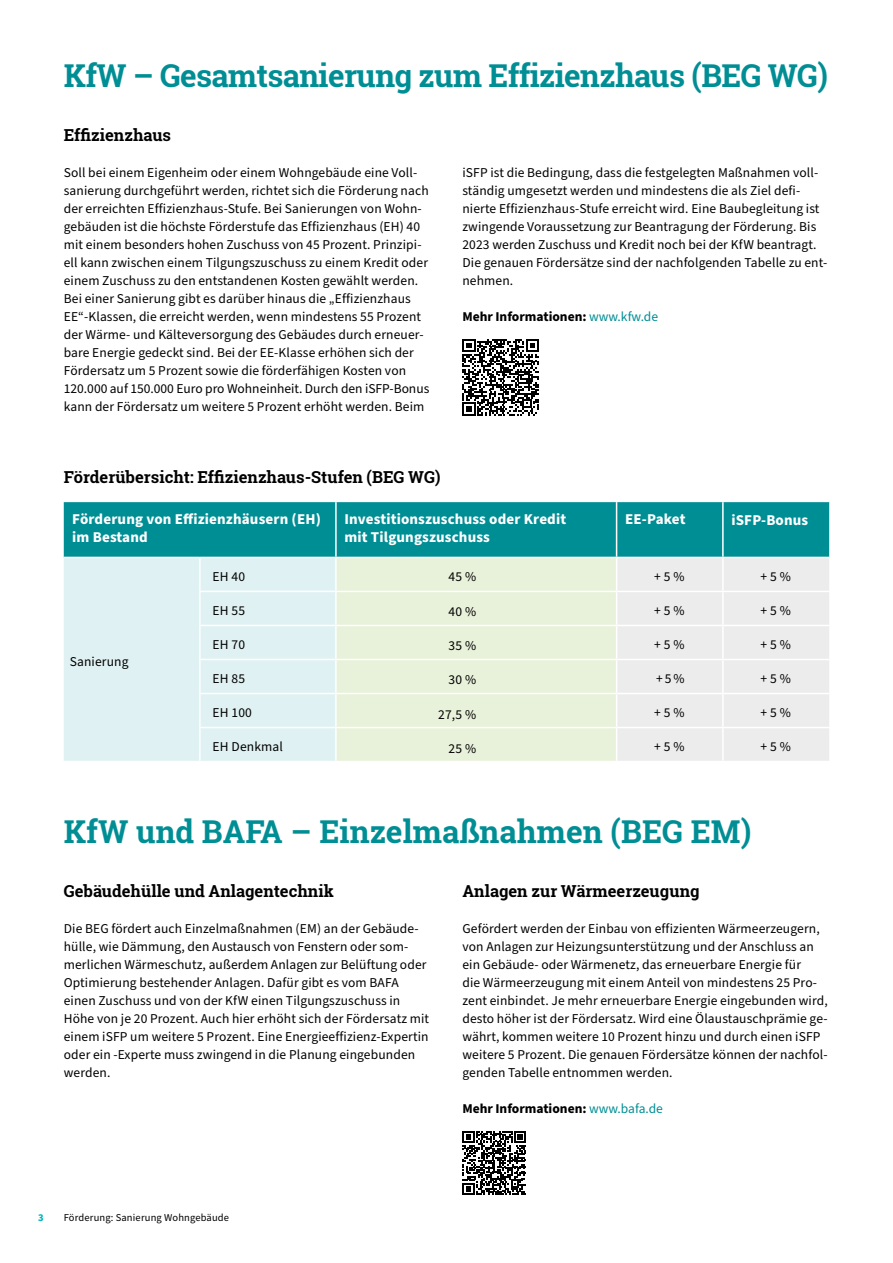
<style>
.page{position:relative;width:893px;height:1263px;background:#fff}
.page>*{position:absolute;margin:0;border:0;box-sizing:border-box;transform-origin:0 0}
.t1{font:700 31.5px "Roboto Slab";letter-spacing:-.02em;color:#008e95}
.t2{font:700 31.5px "Roboto Slab";color:#008e95}
.t3{font:700 16.5px "Roboto Slab";color:#000}
.t4{font:700 15px/18px "Source Sans Pro";letter-spacing:.01em;color:#fff}
.t5{font:13.5px/18px "Source Sans Pro";letter-spacing:.01em;color:#000}
.t6{font:700 13.5px "Source Sans Pro";color:#000}
.t7{font:10.5px "Source Sans Pro";letter-spacing:.015em;color:#000}
.t8{font:700 10.5px "Source Sans Pro";color:#00b2bb}
.s1{font-weight:400;color:#008e95}
</style>
<div class="page">
<svg style="left:462px;top:339px;width:77px;height:77px"></svg>
<svg style="left:64px;top:502px;width:765px;height:259px;background:#b4dad6"></svg>
<hr style="left:335px;top:558px;width:2px;height:33px;background:#fff">
<hr style="left:335px;top:592px;width:2px;height:33px;background:#fff">
<hr style="left:335px;top:626px;width:2px;height:33px;background:#fff">
<hr style="left:335px;top:660px;width:2px;height:33px;background:#fff">
<hr style="left:335px;top:694px;width:2px;height:33px;background:#fff">
<hr style="left:335px;top:728px;width:2px;height:33px;background:#fff">
<hr style="left:199px;top:558px;width:2px;height:33px;background:#fff">
<hr style="left:616px;top:558px;width:1px;height:33px;background:#fff">
<hr style="left:199px;top:591px;width:137px;height:1px;background:#fff">
<hr style="left:199px;top:592px;width:2px;height:33px;background:#fff">
<hr style="left:616px;top:592px;width:1px;height:33px;background:#fff">
<hr style="left:199px;top:625px;width:137px;height:1px;background:#fff">
<hr style="left:199px;top:626px;width:2px;height:33px;background:#fff">
<hr style="left:616px;top:626px;width:1px;height:33px;background:#fff">
<hr style="left:199px;top:659px;width:137px;height:1px;background:#fff">
<hr style="left:199px;top:660px;width:2px;height:33px;background:#fff">
<hr style="left:616px;top:660px;width:1px;height:33px;background:#fff">
<hr style="left:199px;top:693px;width:137px;height:1px;background:#fff">
<hr style="left:199px;top:694px;width:2px;height:33px;background:#fff">
<hr style="left:616px;top:694px;width:1px;height:33px;background:#fff">
<hr style="left:199px;top:727px;width:137px;height:1px;background:#fff">
<hr style="left:199px;top:728px;width:2px;height:33px;background:#fff">
<hr style="left:616px;top:728px;width:1px;height:33px;background:#fff">
<hr style="left:722px;top:558px;width:2px;height:33px;background:#fff">
<hr style="left:617px;top:591px;width:106px;height:1px;background:#fff">
<hr style="left:723px;top:591px;width:106px;height:1px;background:#fff">
<hr style="left:722px;top:592px;width:2px;height:33px;background:#fff">
<hr style="left:617px;top:625px;width:106px;height:1px;background:#fff">
<hr style="left:723px;top:625px;width:106px;height:1px;background:#fff">
<hr style="left:722px;top:626px;width:2px;height:33px;background:#fff">
<hr style="left:617px;top:659px;width:106px;height:1px;background:#fff">
<hr style="left:723px;top:659px;width:106px;height:1px;background:#fff">
<hr style="left:722px;top:660px;width:2px;height:33px;background:#fff">
<hr style="left:617px;top:693px;width:106px;height:1px;background:#fff">
<hr style="left:723px;top:693px;width:106px;height:1px;background:#fff">
<hr style="left:722px;top:694px;width:2px;height:33px;background:#fff">
<hr style="left:617px;top:727px;width:106px;height:1px;background:#fff">
<hr style="left:723px;top:727px;width:106px;height:1px;background:#fff">
<hr style="left:722px;top:728px;width:2px;height:33px;background:#fff">
<hr style="left:336px;top:591px;width:281px;height:1px;background:#fff">
<hr style="left:336px;top:625px;width:281px;height:1px;background:#fff">
<hr style="left:336px;top:659px;width:281px;height:1px;background:#fff">
<hr style="left:336px;top:693px;width:281px;height:1px;background:#fff">
<hr style="left:336px;top:727px;width:281px;height:1px;background:#fff">
<hr style="left:64px;top:557px;width:136px;height:1px;background:#fff">
<hr style="left:200px;top:557px;width:136px;height:1px;background:#fff">
<hr style="left:336px;top:557px;width:281px;height:1px;background:#fff">
<hr style="left:617px;top:557px;width:106px;height:1px;background:#fff">
<hr style="left:723px;top:557px;width:106px;height:1px;background:#fff">
<hr style="left:335px;top:502px;width:2px;height:55px;background:#fff">
<hr style="left:616px;top:502px;width:1px;height:55px;background:#fff">
<hr style="left:722px;top:502px;width:2px;height:55px;background:#fff">
<svg style="left:462px;top:1131px;width:64px;height:64px"></svg>
<h1 class="t1" style="left:64px;top:54px;width:766px">KfW – Gesamtsanierung zum Effizienzhaus (BEG WG)</h1>
<p class="t3" style="left:64px;top:124px;width:109px">Effizienzhaus</p>
<p class="t5" style="left:64px;top:164px;width:367px">Soll bei einem Eigenheim oder einem Wohngebäude eine Voll&shy;sanierung durchgeführt werden, richtet sich die Förderung nach der erreichten Effizienzhaus-Stufe. Bei Sanierungen von Wohn&shy;gebäuden ist die höchste Förderstufe das Effizienzhaus (EH) 40 mit einem besonders hohen Zuschuss von 45 Prozent. Prinzipi&shy;ell kann zwischen einem Tilgungszuschuss zu einem Kredit oder einem Zuschuss zu den entstandenen Kosten gewählt werden.<br>Bei einer Sanierung gibt es darüber hinaus die „Effizienzhaus EE“-Klassen, die erreicht werden, wenn mindestens 55 Prozent der Wärme- und Kälteversorgung des Gebäudes durch erneuer&shy;bare Energie gedeckt sind. Bei der EE-Klasse erhöhen sich der Fördersatz um 5 Prozent sowie die förderfähigen Kosten von 120.000 auf 150.000 Euro pro Wohneinheit. Durch den iSFP--Bonus kann der Fördersatz um weitere 5 Prozent erhöht werden. Beim</p>
<p class="t5" style="left:462px;top:164px;width:366px">iSFP ist die Bedingung, dass die festgelegten Maßnahmen voll&shy;ständig umgesetzt werden und mindestens die als Ziel defi&shy;nierte Effizienzhaus-Stufe erreicht wird. Eine Baubegleitung ist zwingende Voraussetzung zur Beantragung der Förderung. Bis 2023 werden Zuschuss und Kredit noch bei der KfW beantragt.<br>Die genauen Fördersätze sind der nachfolgenden Tabelle zu ent&shy;nehmen.</p>
<p class="t6" style="left:462px;top:307px;width:197px">Mehr Informationen: <span class="s1">www.kfw.de</span></p>
<p class="t3" style="left:64px;top:466px;width:378px">Förderübersicht: Effizienzhaus-Stufen (BEG WG)</p>
<p class="t4" style="left:72px;top:510px;width:250px">Förderung von Effizienzhäusern (EH) im Bestand</p>
<p class="t4" style="left:344px;top:510px;width:223px">Investitionszuschuss oder Kredit mit -Tilgungszuschuss</p>
<p class="t4" style="left:625px;top:510px;width:62px">EE-Paket</p>
<p class="t4" style="left:731px;top:511px;width:78px">iSFP-Bonus</p>
<p class="t5" style="left:70px;top:653px;width:60px">Sanierung</p>
<p class="t5" style="left:213px;top:568px;width:34px">EH 40</p>
<p class="t5" style="left:449px;top:568px;width:29px">45 %</p>
<p class="t5" style="left:654px;top:568px;width:32px">+ 5 %</p>
<p class="t5" style="left:760px;top:568px;width:32px">+ 5 %</p>
<p class="t5" style="left:213px;top:602px;width:34px">EH 55</p>
<p class="t5" style="left:449px;top:603px;width:29px">40 %</p>
<p class="t5" style="left:654px;top:602px;width:32px">+ 5 %</p>
<p class="t5" style="left:760px;top:602px;width:32px">+ 5 %</p>
<p class="t5" style="left:213px;top:636px;width:34px">EH 70</p>
<p class="t5" style="left:449px;top:637px;width:29px">35 %</p>
<p class="t5" style="left:654px;top:636px;width:32px">+ 5 %</p>
<p class="t5" style="left:760px;top:636px;width:32px">+ 5 %</p>
<p class="t5" style="left:213px;top:670px;width:34px">EH 85</p>
<p class="t5" style="left:449px;top:671px;width:29px">30 %</p>
<p class="t5" style="left:656px;top:670px;width:30px">+ 5 %</p>
<p class="t5" style="left:760px;top:670px;width:32px">+ 5 %</p>
<p class="t5" style="left:213px;top:704px;width:41px">EH 100</p>
<p class="t5" style="left:438px;top:705px;width:40px">27,5 %</p>
<p class="t5" style="left:654px;top:704px;width:32px">+ 5 %</p>
<p class="t5" style="left:760px;top:704px;width:32px">+ 5 %</p>
<p class="t5" style="left:213px;top:738px;width:72px">EH Denkmal</p>
<p class="t5" style="left:449px;top:739px;width:29px">25 %</p>
<p class="t5" style="left:654px;top:738px;width:32px">+ 5 %</p>
<p class="t5" style="left:760px;top:738px;width:32px">+ 5 %</p>
<h1 class="t2" style="left:64px;top:810px;width:689px">KfW und BAFA – Einzelmaßnahmen (BEG EM)</h1>
<p class="t3" style="left:64px;top:880px;width:272px">Gebäudehülle und Anlagentechnik</p>
<p class="t5" style="left:64px;top:920px;width:367px">Die BEG fördert auch Einzelmaßnahmen (EM) an der Gebäude&shy;hülle, wie Dämmung, den Austausch von Fenstern oder som&shy;merlichen Wärmeschutz, außerdem Anlagen zur Belüftung oder Optimierung bestehender Anlagen. Dafür gibt es vom BAFA einen Zuschuss und von der KfW einen Tilgungszuschuss in Höhe von je 20 Prozent. Auch hier erhöht sich der Fördersatz mit einem iSFP um weitere 5 Prozent. Eine Energieeffizienz-Expertin oder ein -Experte muss zwingend in die Planung eingebunden werden.</p>
<p class="t3" style="left:462px;top:880px;width:239px">Anlagen zur Wärmeerzeugung</p>
<p class="t5" style="left:462px;top:920px;width:367px">Gefördert werden der Einbau von effizienten Wärmeerzeugern, von Anlagen zur Heizungsunterstützung und der Anschluss an ein Gebäude- oder Wärmenetz, das erneuerbare Energie für<br>die Wärmeerzeugung mit einem Anteil von mindestens 25 Pro&shy;zent einbindet. Je mehr erneuerbare Energie eingebunden wird, desto höher ist der Fördersatz. Wird eine Ölaustauschprämie ge&shy;währt, kommen weitere 10 Prozent hinzu und durch einen iSFP weitere 5 Prozent. Die genauen Fördersätze können der nachfol&shy;genden Tabelle entnommen werden.</p>
<p class="t6" style="left:462px;top:1099px;width:202px">Mehr Informationen: <span class="s1">www.bafa.de</span></p>
<p class="t8" style="left:38px;top:1210px;width:7px">3</p>
<p class="t7" style="left:64px;top:1211px;width:167px">Förderung: Sanierung Wohngebäude</p>
</div>
